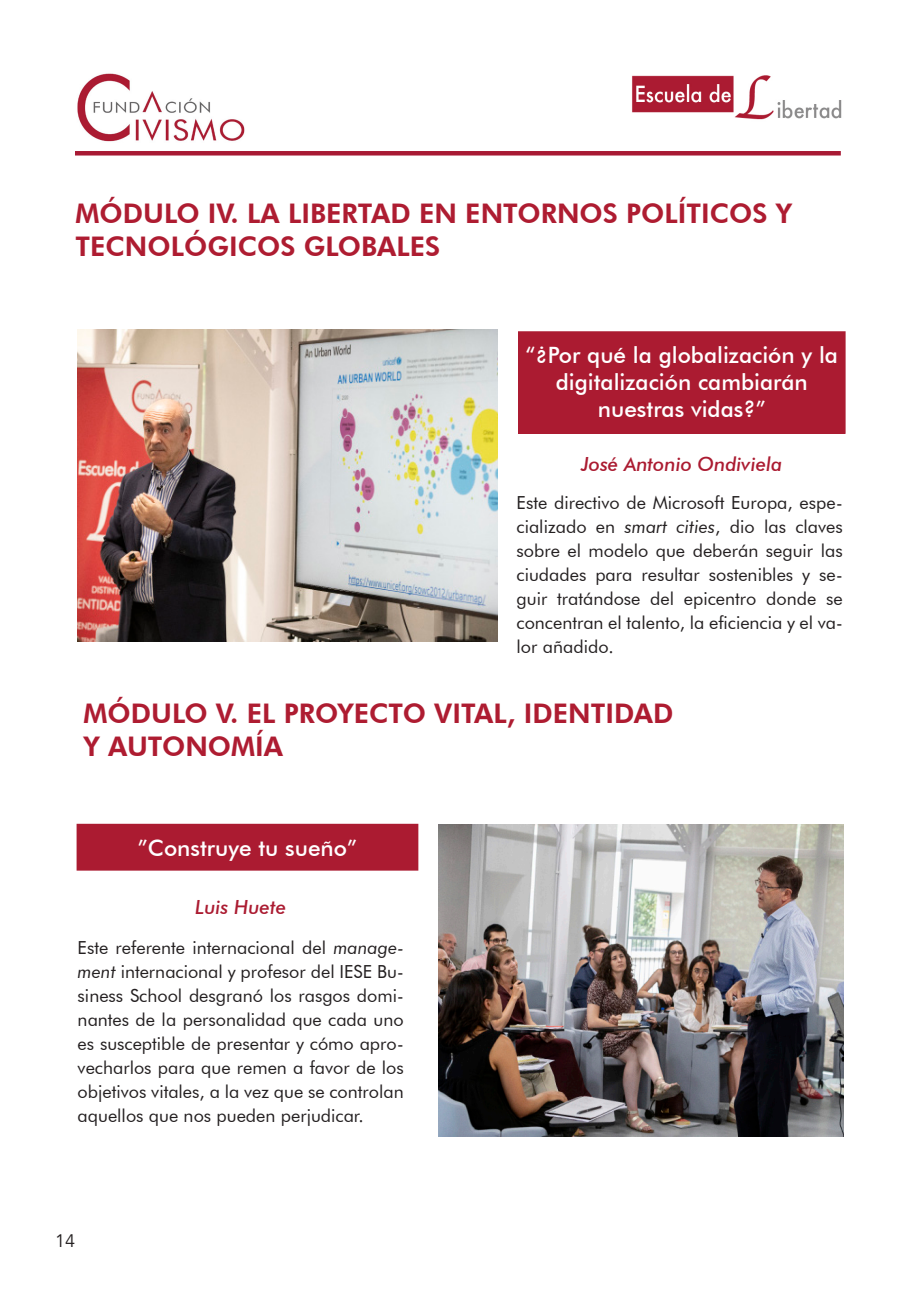
<style>
.page{position:relative;width:919px;height:1289px;background:#fff}
.page>*{position:absolute;margin:0;border:0;box-sizing:border-box;transform-origin:0 0}
.t1{font:800 27px/32.4px "Futura BT";color:#ae1c31}
.t2{font:500 22.5px/27px "Futura BT";color:#fff;text-align:center}
.t3{font:italic 500 19.5px "Futura BT";color:#ab1b31}
.t4{font:18px/24px "Futura BT";color:#231f20;text-align:justify}
.t5{font:18px "Avenir LT Std";color:#231f20}
.s1{font-style:italic}
</style>
<div class="page">
<img style="left:77px;top:73px;width:168px;height:69px">
<img style="left:611px;top:75px;width:231px;height:81px">
<img style="left:78px;top:330px;width:419px;height:311px">
<img style="left:439px;top:824px;width:404px;height:312px">
<div style="left:518px;top:332px;width:326px;height:101px;background:#ab1b31"></div>
<div style="left:518px;top:331px;width:327px;height:103px;border:2px solid #ab1b31"></div>
<div style="left:77px;top:824px;width:340px;height:45px;background:#ab1b31"></div>
<div style="left:77px;top:823px;width:341px;height:47px;border:2px solid #ab1b31"></div>
<hr style="left:75px;top:151px;width:765px;height:4px;background:#a81a34">
<p class="t1" style="left:75px;top:197px;width:718px">MÓDULO IV. LA LIBERTAD EN ENTORNOS POLÍTICOS Y<br>TECNOLÓGICOS GLOBALES</p>
<p class="t2" style="left:525px;top:341px;width:314px">“¿Por qué la globalización y la digitalización cambiarán</p>
<p class="t2" style="left:598px;top:395px;width:169px">nuestras vidas?”</p>
<p class="t3" style="left:581px;top:452px;width:203px">José Antonio Ondiviela</p>
<p class="t4" style="left:516px;top:490px;width:327px">Este directivo de Microsoft Europa, espe&shy;cializado en <span class="s1">smart cities</span>, dio las claves sobre el modelo que deberán seguir las ciudades para resultar sostenibles y se&shy;guir tratándose del epicentro donde se concentran el talento, la eficiencia y el va&shy;lor añadido.</p>
<p class="t1" style="left:84px;top:697px;width:591px">MÓDULO V. EL PROYECTO VITAL, IDENTIDAD</p>
<p class="t1" style="left:84px;top:729px;width:201px">Y AUTONOMÍA</p>
<p class="t2" style="left:138px;top:834px;width:220px">”Construye tu sueño”</p>
<p class="t3" style="left:195px;top:895px;width:92px">Luis Huete</p>
<p class="t4" style="left:78px;top:935px;width:327px">Este referente internacional del <span class="s1">manage&shy;ment</span> internacional y profesor del IESE Bu&shy;siness School desgranó los rasgos domi&shy;nantes de la personalidad que cada uno es susceptible de presentar y cómo apro&shy;vecharlos para que remen a favor de los objetivos vitales, a la vez que se controlan aquellos que nos pueden perjudicar.</p>
<p class="t5" style="left:55px;top:1230px;width:22px">14</p>
</div>
